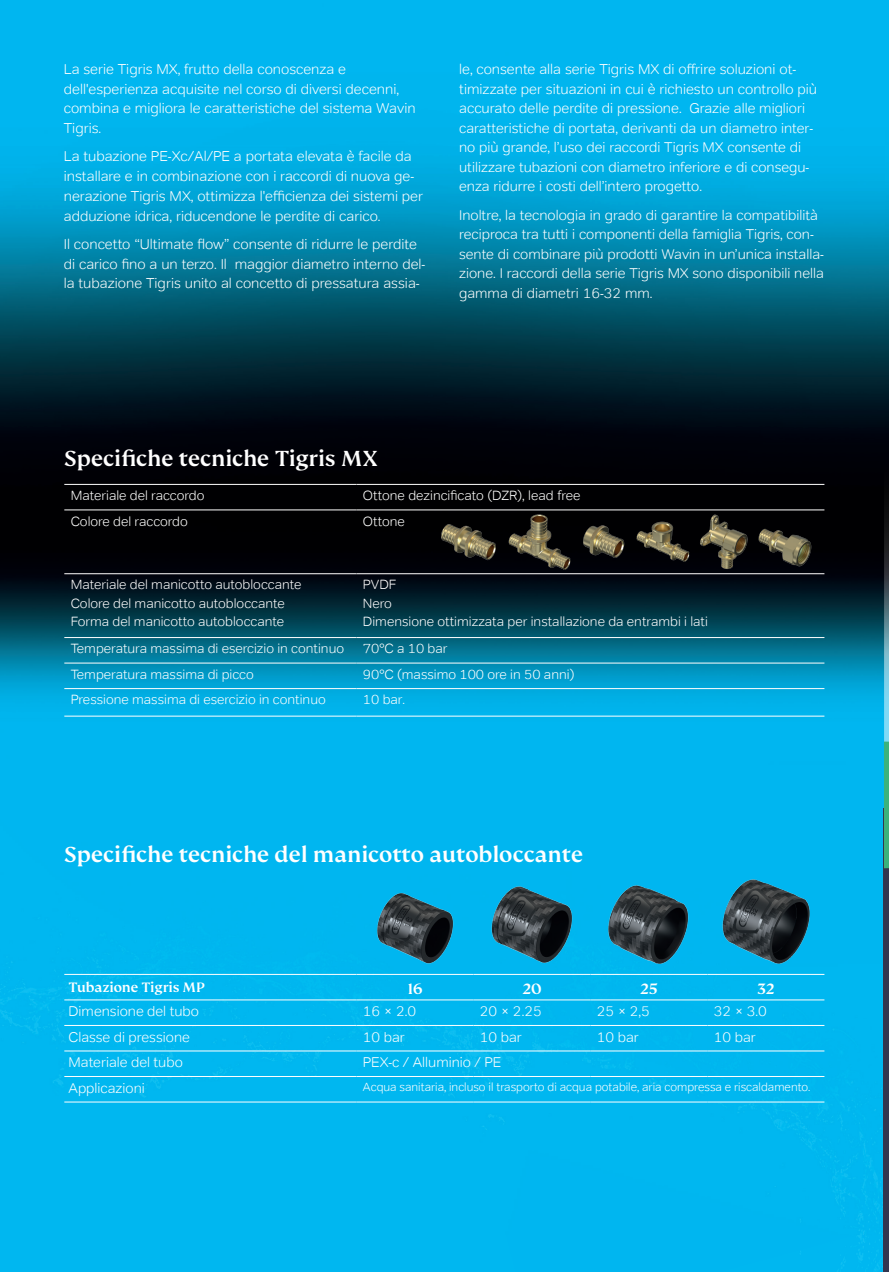
<style>
.page{position:relative;width:889px;height:1272px;background:#fff}
.page>*{position:absolute;margin:0;border:0;box-sizing:border-box;transform-origin:0 0}
.t1{font:500 24px "FS Kim";color:#fff}
.t2{font:500 16.5px "FS Kim";letter-spacing:-.01em;color:#fff}
.t3{font:500 15px "FS Kim";color:#fff}
.t4{font:300 14.4px/19.6px "Tondo";color:#fff}
.t5{font:300 14.25px/19.5px "Tondo";color:#fff}
.t6{font:300 13.5px/18.3px "Tondo";color:#fff}
.t7{font:300 12px "Tondo";color:#fff}
.s1{font-size:14.25px}
</style>
<div class="page">
<img style="left:0;top:0;width:884px;height:1235px">
<div style="left:0;top:1235px;width:884px;height:36px;background:#00b7f0"></div>
<svg style="left:884px;top:0;width:5px;height:1271px;background:#256679"></svg>
<hr style="left:64px;top:974px;width:292px;height:1px;background:#fff">
<hr style="left:356px;top:974px;width:117px;height:1px;background:#fff">
<hr style="left:473px;top:974px;width:117px;height:1px;background:#fff">
<hr style="left:590px;top:974px;width:117px;height:1px;background:#fff">
<hr style="left:707px;top:974px;width:117px;height:1px;background:#fff">
<hr style="left:64px;top:999px;width:292px;height:1px;background:#fff">
<hr style="left:356px;top:999px;width:117px;height:1px;background:#fff">
<hr style="left:473px;top:999px;width:117px;height:1px;background:#fff">
<hr style="left:590px;top:999px;width:117px;height:1px;background:#fff">
<hr style="left:707px;top:999px;width:117px;height:1px;background:#fff">
<hr style="left:64px;top:1025px;width:292px;height:1px;background:#fff">
<hr style="left:356px;top:1025px;width:117px;height:1px;background:#fff">
<hr style="left:473px;top:1025px;width:117px;height:1px;background:#fff">
<hr style="left:590px;top:1025px;width:117px;height:1px;background:#fff">
<hr style="left:707px;top:1025px;width:117px;height:1px;background:#fff">
<hr style="left:64px;top:1050px;width:292px;height:1px;background:#fff">
<hr style="left:356px;top:1050px;width:117px;height:1px;background:#fff">
<hr style="left:473px;top:1050px;width:117px;height:1px;background:#fff">
<hr style="left:590px;top:1050px;width:117px;height:1px;background:#fff">
<hr style="left:707px;top:1050px;width:117px;height:1px;background:#fff">
<hr style="left:64px;top:1076px;width:292px;height:1px;background:#fff">
<hr style="left:356px;top:1076px;width:117px;height:1px;background:#fff">
<hr style="left:473px;top:1076px;width:117px;height:1px;background:#fff">
<hr style="left:590px;top:1076px;width:117px;height:1px;background:#fff">
<hr style="left:707px;top:1076px;width:117px;height:1px;background:#fff">
<hr style="left:64px;top:1101px;width:292px;height:1px;background:#fff">
<hr style="left:356px;top:1101px;width:117px;height:1px;background:#fff">
<hr style="left:473px;top:1101px;width:117px;height:1px;background:#fff">
<hr style="left:590px;top:1101px;width:117px;height:1px;background:#fff">
<hr style="left:707px;top:1101px;width:117px;height:1px;background:#fff">
<img style="left:375px;top:891px;width:79px;height:73px">
<img style="left:491px;top:885px;width:83px;height:79px">
<img style="left:721px;top:878px;width:89px;height:86px">
<img style="left:607px;top:884px;width:82px;height:80px">
<img style="left:440px;top:523px;width:56px;height:37px">
<img style="left:508px;top:514px;width:62px;height:55px">
<img style="left:582px;top:525px;width:42px;height:33px">
<img style="left:636px;top:522px;width:53px;height:39px">
<img style="left:700px;top:514px;width:48px;height:55px">
<img style="left:759px;top:529px;width:52px;height:37px">
<hr style="left:64px;top:484px;width:292px;height:1px;background:#fff">
<hr style="left:356px;top:484px;width:468px;height:1px;background:#fff">
<hr style="left:64px;top:509px;width:292px;height:1px;background:#fff">
<hr style="left:356px;top:509px;width:468px;height:1px;background:#fff">
<hr style="left:64px;top:573px;width:292px;height:1px;background:#fff">
<hr style="left:356px;top:573px;width:468px;height:1px;background:#fff">
<hr style="left:64px;top:637px;width:292px;height:1px;background:#fff">
<hr style="left:356px;top:637px;width:468px;height:1px;background:#fff">
<hr style="left:64px;top:662px;width:292px;height:1px;background:#fff">
<hr style="left:356px;top:662px;width:468px;height:1px;background:#fff">
<hr style="left:64px;top:688px;width:292px;height:1px;background:#fff">
<hr style="left:356px;top:688px;width:468px;height:1px;background:#fff">
<hr style="left:64px;top:715px;width:292px;height:1px;background:#fff">
<hr style="left:356px;top:715px;width:468px;height:1px;background:#fff">
<p class="t4" style="left:64px;top:59px;width:353px">La serie Tigris MX, frutto della conoscenza e dell'esperienza acquisite nel corso di diversi decenni, combina e migliora le caratteristiche del sistema Wavin Tigris.</p>
<p class="t4" style="left:64px;top:147px;width:361px">La tubazione PE-Xc/Al/PE a portata elevata è facile da installare e in combinazione con i raccordi di nuova ge&shy;nerazione Tigris MX, ottimizza l'efficienza dei sistemi per adduzione idrica, riducendone le perdite di carico.</p>
<p class="t4" style="left:64px;top:234px;width:363px">Il concetto “Ultimate flow” consente di ridurre le perdite di carico fino a un terzo. Il maggior diametro interno del&shy;la tubazione Tigris unito al concetto di pressatura assia-</p>
<p class="t4" style="left:459px;top:59px;width:359px">le, consente alla serie Tigris MX di offrire soluzioni ot&shy;timizzate per situazioni in cui è richiesto un controllo più accurato delle perdite di pressione. <span class="s1">Grazie alle migliori</span></p>
<p class="t5" style="left:459px;top:118px;width:356px">caratteristiche di portata, derivanti da un diametro inter&shy;no più grande, l’uso dei raccordi Tigris MX consente di utilizzare tubazioni con diametro inferiore e di consegu&shy;enza ridurre i costi dell’intero progetto.</p>
<p class="t5" style="left:459px;top:205px;width:366px">Inoltre, la tecnologia in grado di garantire la compatibilità reciproca tra tutti i componenti della famiglia Tigris, con&shy;sente di combinare più prodotti Wavin in un’unica installa&shy;zione. I raccordi della serie Tigris MX sono disponibili nella gamma di diametri 16-32 mm.</p>
<h1 class="t1" style="left:64px;top:444px;width:316px">Specifiche tecniche Tigris MX</h1>
<p class="t6" style="left:71px;top:486px;width:135px">Materiale del raccordo</p>
<p class="t6" style="left:363px;top:486px;width:219px">Ottone dezincificato (DZR), lead free</p>
<p class="t6" style="left:71px;top:512px;width:119px">Colore del raccordo</p>
<p class="t6" style="left:363px;top:512px;width:43px">Ottone</p>
<p class="t6" style="left:71px;top:575px;width:232px">Materiale del manicotto autobloccante<br>Colore del manicotto autobloccante<br>Forma del manicotto autobloccante</p>
<p class="t6" style="left:363px;top:575px;width:346px">PVDF<br>Nero<br>Dimensione ottimizzata per installazione da entrambi i lati</p>
<p class="t6" style="left:71px;top:639px;width:275px">Temperatura massima di esercizio in continuo</p>
<p class="t6" style="left:363px;top:639px;width:86px">70°C a 10 bar</p>
<p class="t6" style="left:71px;top:665px;width:185px">Temperatura massima di picco</p>
<p class="t6" style="left:363px;top:665px;width:213px">90°C (massimo 100 ore in 50 anni)</p>
<p class="t6" style="left:71px;top:690px;width:256px">Pressione massima di esercizio in continuo</p>
<p class="t6" style="left:363px;top:690px;width:44px">10 bar.</p>
<h1 class="t1" style="left:64px;top:841px;width:521px">Specifiche tecniche del manicotto autobloccante</h1>
<p class="t3" style="left:69px;top:979px;width:138px">Tubazione Tigris MP</p>
<p class="t2" style="left:407px;top:979px;width:17px">16</p>
<p class="t2" style="left:522px;top:979px;width:21px">20</p>
<p class="t2" style="left:640px;top:979px;width:19px">25</p>
<p class="t2" style="left:757px;top:979px;width:19px">32</p>
<p class="t5" style="left:69px;top:1001px;width:132px">Dimensione del tubo</p>
<p class="t5" style="left:363px;top:1001px;width:55px">16 × 2.0</p>
<p class="t5" style="left:480px;top:1001px;width:63px">20 × 2.25</p>
<p class="t5" style="left:597px;top:1001px;width:54px">25 × 2,5</p>
<p class="t5" style="left:714px;top:1001px;width:55px">32 × 3.0</p>
<p class="t5" style="left:69px;top:1026px;width:123px">Classe di pressione</p>
<p class="t5" style="left:363px;top:1026px;width:43px">10 bar</p>
<p class="t5" style="left:480px;top:1026px;width:43px">10 bar</p>
<p class="t5" style="left:597px;top:1026px;width:43px">10 bar</p>
<p class="t5" style="left:714px;top:1026px;width:43px">10 bar</p>
<p class="t5" style="left:69px;top:1052px;width:116px">Materiale del tubo</p>
<p class="t5" style="left:363px;top:1052px;width:140px">PEX-c / Alluminio / PE</p>
<p class="t5" style="left:69px;top:1078px;width:78px">Applicazioni</p>
<p class="t7" style="left:363px;top:1079px;width:449px">Acqua sanitaria, incluso il trasporto di acqua potabile, aria compressa e riscaldamento.</p>
</div>
